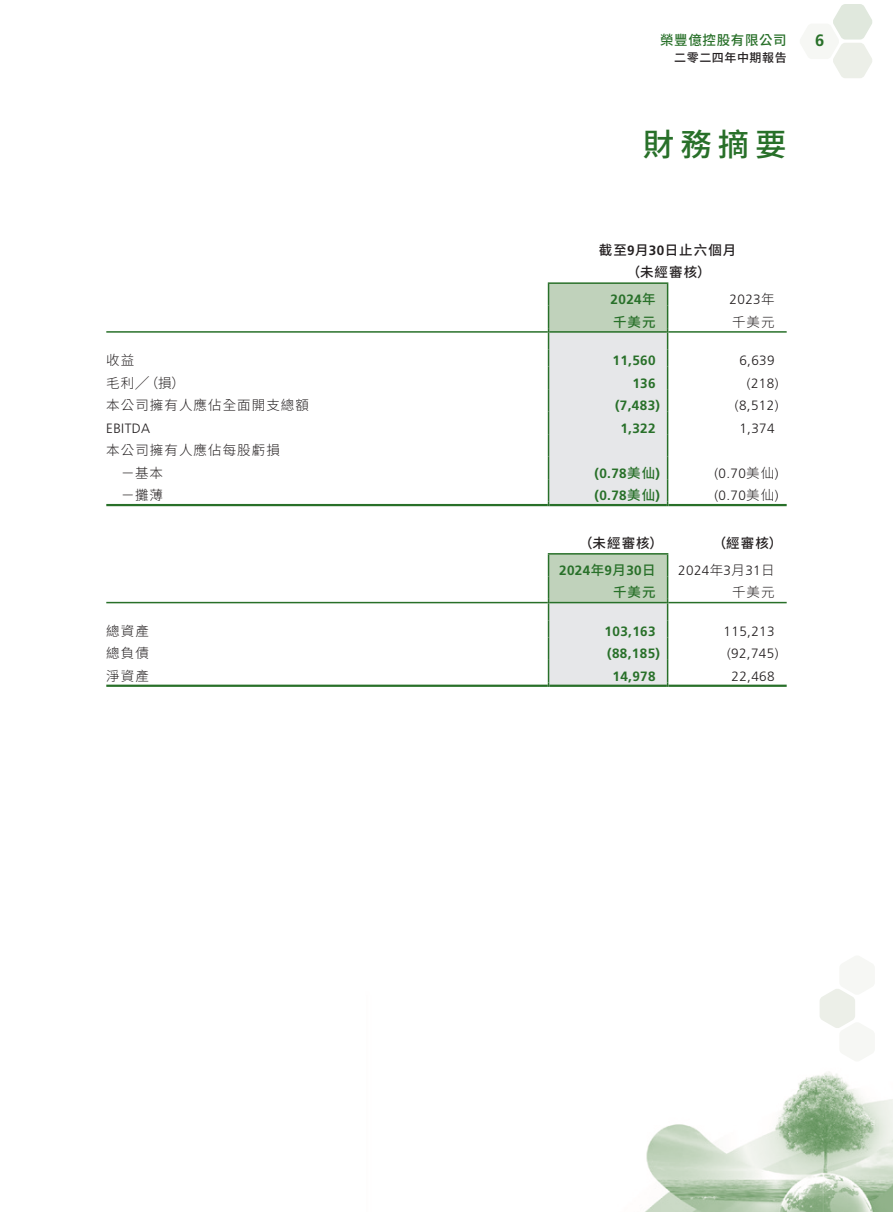
<style>
.page{position:relative;width:893px;height:1212px;background:#fff}
.page>*{position:absolute;margin:0;border:0;box-sizing:border-box;transform-origin:0 0}
.t1{font:500 31.5px "Source Han Sans TC";color:#287029}
.t2{font:700 16.5px "Frutiger LT Std";color:#287029}
.Body_Text{font:300 13.5px "Frutiger LT Std";letter-spacing:.03em;color:#231f20}
.Body_Text-2{font:700 13.5px "Frutiger LT Std";letter-spacing:.03em;color:#287029}
.Body_Text-3{font:300 13.5px "Source Han Sans TC";letter-spacing:.08em;color:#231f20}
.Body_Text-4{font:500 13.5px "Source Han Sans TC";letter-spacing:.08em;color:#231f20}
.Body_Text-5{font:500 13.5px "Source Han Sans TC";letter-spacing:.05em;color:#287029}
.t3{font:500 12px "Source Han Sans TC";letter-spacing:.05em;color:#231f20}
.s1{font-family:"Frutiger LT Std";font-weight:700}
.s2{font-family:"Source Han Sans TC"}
.s3{font-family:"Source Han Sans TC";font-weight:500}
</style>
<div class="page">
<img style="left:106px;top:282px;width:787px;height:930px">
<svg style="left:820px;top:955px;width:55px;height:107px"></svg>
<svg style="left:800px;top:4px;width:72px;height:74px"></svg>
<hr style="left:548px;top:282px;width:120px;height:2px;background:#287029">
<svg style="left:548px;top:283px;width:120px;height:223px;background:#dbe0dc"></svg>
<hr style="left:106px;top:331px;width:442px;height:2px;background:#287029">
<hr style="left:549px;top:331px;width:118px;height:2px;background:#287029">
<hr style="left:668px;top:331px;width:119px;height:2px;background:#287029">
<hr style="left:106px;top:504px;width:442px;height:2px;background:#287029">
<hr style="left:549px;top:504px;width:118px;height:2px;background:#287029">
<hr style="left:668px;top:504px;width:119px;height:2px;background:#287029">
<hr style="left:548px;top:553px;width:120px;height:2px;background:#287029">
<svg style="left:548px;top:554px;width:120px;height:133px;background:#d3dcd3"></svg>
<hr style="left:106px;top:602px;width:442px;height:1px;background:#287029">
<hr style="left:549px;top:602px;width:118px;height:1px;background:#287029">
<hr style="left:668px;top:602px;width:119px;height:1px;background:#287029">
<hr style="left:106px;top:685px;width:442px;height:2px;background:#287029">
<hr style="left:549px;top:685px;width:118px;height:2px;background:#287029">
<hr style="left:668px;top:685px;width:119px;height:2px;background:#287029">
<p class="Body_Text-5" style="left:660px;top:33px;width:128px">榮豐億控股有限公司</p>
<p class="t3" style="left:674px;top:51px;width:114px">二零二四年中期報告</p>
<p class="t2" style="left:815px;top:31px;width:11px">6</p>
<h1 class="t1" style="left:643px;top:126px;width:145px">財務摘要</h1>
<p class="Body_Text-4" style="left:599px;top:242px;width:139px">截至 月<span class="s1">9 30</span>日止六個月</p>
<p class="Body_Text-4" style="left:627px;top:265px;width:85px">（未經審核(</p>
<p class="Body_Text" style="left:730px;top:292px;width:47px">2023<span class="s2">年</span></p>
<p class="Body_Text-2" style="left:611px;top:291px;width:47px">2024<span class="s3">年</span></p>
<p class="Body_Text-5" style="left:613px;top:314px;width:44px">千美元</p>
<p class="Body_Text-3" style="left:732px;top:314px;width:44px">千美元</p>
<p class="Body_Text-3" style="left:106px;top:352px;width:30px">收益</p>
<p class="Body_Text-2" style="left:612px;top:352px;width:45px">11,560</p>
<p class="Body_Text" style="left:739px;top:353px;width:37px">6,639</p>
<p class="Body_Text-3" style="left:106px;top:375px;width:80px">毛利╱（損(</p>
<p class="Body_Text-2" style="left:632px;top:375px;width:25px">136</p>
<p class="Body_Text" style="left:747px;top:375px;width:33px">)218(</p>
<p class="Body_Text-3" style="left:106px;top:397px;width:204px">本公司擁有人應佔全面開支總額</p>
<p class="Body_Text-2" style="left:615px;top:397px;width:47px">)7,483(</p>
<p class="Body_Text" style="left:735px;top:398px;width:45px">)8,512(</p>
<p class="Body_Text" style="left:106px;top:420px;width:45px">EBITDA</p>
<p class="Body_Text-3" style="left:106px;top:442px;width:175px">本公司擁有人應佔每股虧損</p>
<p class="Body_Text-2" style="left:620px;top:420px;width:37px">1,322</p>
<p class="Body_Text" style="left:739px;top:420px;width:37px">1,374</p>
<p class="Body_Text-3" style="left:121px;top:465px;width:43px">－基本</p>
<p class="Body_Text-2" style="left:594px;top:465px;width:67px">(0.78<span class="s3">美仙</span>)</p>
<p class="Body_Text" style="left:714px;top:465px;width:66px">(0.70<span class="s2">美仙</span>(</p>
<p class="Body_Text-3" style="left:121px;top:487px;width:43px">－攤薄</p>
<p class="Body_Text-2" style="left:594px;top:487px;width:67px">(0.78<span class="s3">美仙</span>)</p>
<p class="Body_Text" style="left:714px;top:488px;width:66px">(0.70<span class="s2">美仙</span>(</p>
<p class="Body_Text-4" style="left:579px;top:535px;width:85px">（未經審核）</p>
<p class="Body_Text-4" style="left:713px;top:535px;width:71px">（經審核(</p>
<p class="Body_Text-2" style="left:559px;top:562px;width:98px">2024<span class="s3">年 月</span>9 30<span class="s3">日</span></p>
<p class="Body_Text" style="left:678px;top:562px;width:98px">2024<span class="s2">年 月</span>3 31<span class="s2">日</span></p>
<p class="Body_Text-5" style="left:613px;top:585px;width:44px">千美元</p>
<p class="Body_Text-3" style="left:732px;top:585px;width:44px">千美元</p>
<p class="Body_Text-3" style="left:106px;top:623px;width:44px">總資產</p>
<p class="Body_Text-2" style="left:605px;top:623px;width:53px">103,163</p>
<p class="Body_Text" style="left:724px;top:623px;width:53px">115,213</p>
<p class="Body_Text-3" style="left:106px;top:646px;width:44px">總負債</p>
<p class="Body_Text-2" style="left:607px;top:646px;width:54px">)88,185(</p>
<p class="Body_Text" style="left:727px;top:646px;width:53px">)92,745(</p>
<p class="Body_Text-3" style="left:106px;top:668px;width:44px">淨資產</p>
<p class="Body_Text-2" style="left:612px;top:668px;width:45px">14,978</p>
<p class="Body_Text" style="left:731px;top:668px;width:45px">22,468</p>
</div>
